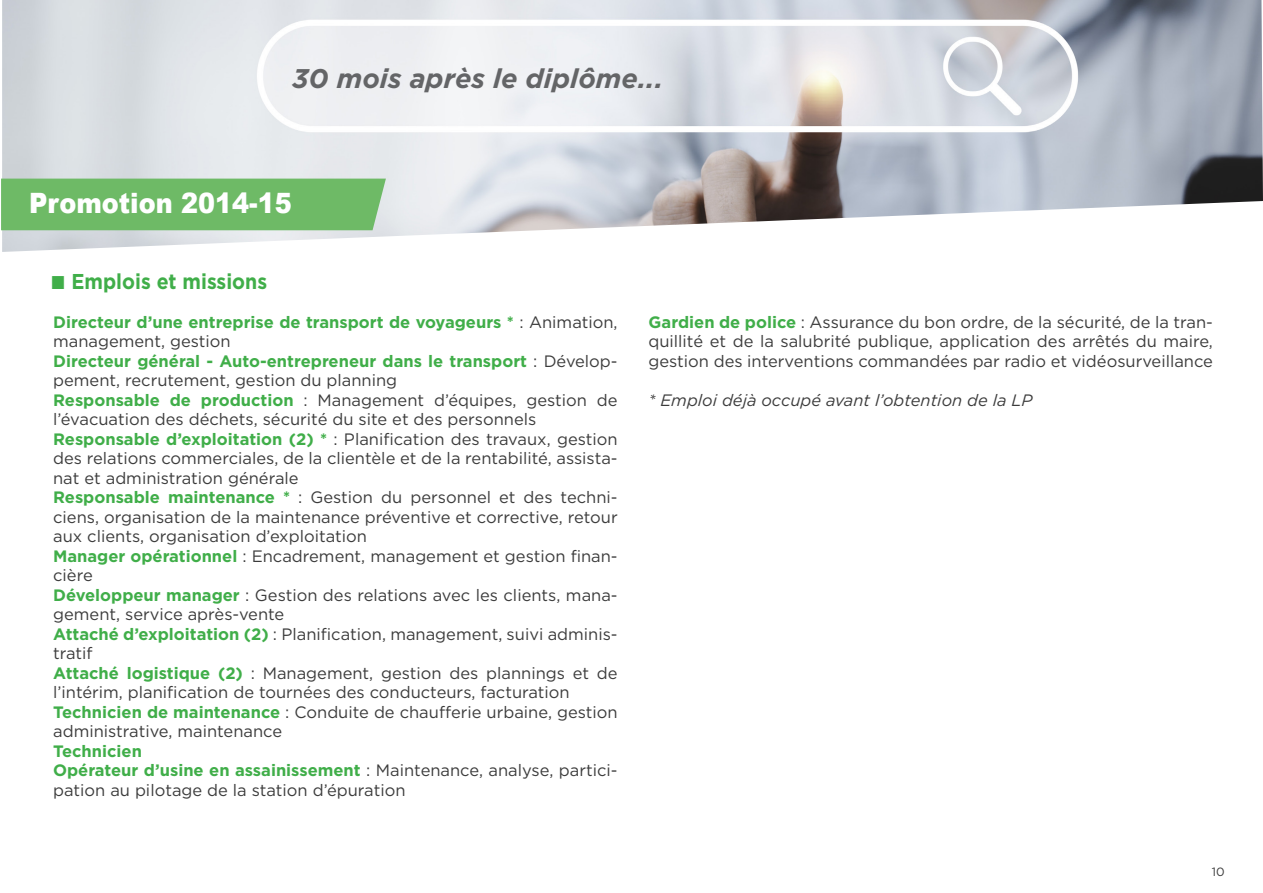
<style>
.page{position:relative;width:1263px;height:893px;background:#fff}
.page>*{position:absolute;margin:0;border:0;box-sizing:border-box;transform-origin:0 0}
.t1{font:900 28.05px "Arial";color:#fff;scale:.91 1}
.TITRE_ORANGE{font:italic 700 27px "Gotham";color:#646567}
.t2{font:700 21.45px "Gotham";color:#40ae49;scale:.91 1}
.EMPLOIS{font:16.5px/19.5px "Gotham";color:#3c3c3c}
.EMPLOIS-2{font:700 16.5px/19.5px "Gotham";color:#40ae49}
.EMPLOIS-3{font:italic 16.5px "Gotham";color:#3c3c3c}
.t3{font:12px "Gotham";color:#3c3c3c}
.s1{font-family:"Arial";font-weight:900;font-size:28.05px}
.s2{font-weight:400;color:#3c3c3c}
.s3{font-weight:700;color:#40ae49}
</style>
<div class="page">
<img style="left:2px;top:0;width:1261px;height:252px">
<div style="left:1px;top:179px;width:385px;height:51px;background:#6eba66"></div>
<p class="TITRE_ORANGE" style="left:293px;top:60px;width:372px">30 mois après le diplôme...</p>
<p class="t1" style="left:29px;top:183px;width:290px">Promotion 2014-15</p>
<p class="t2" style="left:50px;top:268px;width:240px"><span class="s1">■</span> Emplois et missions</p>
<p class="EMPLOIS-2" style="left:53px;top:312px;width:566px">Directeur d’une entreprise de transport de voyageurs * <span class="s2">: Animation, management, gestion</span></p>
<p class="EMPLOIS-2" style="left:53px;top:351px;width:566px">Directeur général - Auto-entrepreneur dans le transport <span class="s2">: Dévelop&shy;pement, recrutement, gestion du planning</span></p>
<p class="EMPLOIS" style="left:53px;top:390px;width:566px"><span class="s3">Responsable de production</span> : Management d’équipes, gestion de l’évacuation des déchets, sécurité du site et des personnels</p>
<p class="EMPLOIS" style="left:53px;top:429px;width:566px;text-align:justify"><span class="s3">Responsable d’exploitation (2) *</span> : Planification des travaux, gestion des relations commerciales, de la clientèle et de la rentabilité, assista&shy;nat et administration générale</p>
<p class="EMPLOIS" style="left:53px;top:487px;width:566px;text-align:justify"><span class="s3">Responsable maintenance *</span> : Gestion du personnel et des techni&shy;ciens, organisation de la maintenance préventive et corrective, retour aux clients, organisation d’exploitation</p>
<p class="EMPLOIS" style="left:53px;top:546px;width:566px"><span class="s3">Manager opérationnel</span> : Encadrement, management et gestion finan&shy;cière</p>
<p class="EMPLOIS" style="left:53px;top:585px;width:566px"><span class="s3">Développeur manager</span> : Gestion des relations avec les clients, mana&shy;gement, service après-vente</p>
<p class="EMPLOIS" style="left:53px;top:624px;width:566px"><span class="s3">Attaché d’exploitation (2)</span> : Planification, management, suivi adminis&shy;tratif</p>
<p class="EMPLOIS" style="left:53px;top:663px;width:566px"><span class="s3">Attaché logistique (2)</span> : Management, gestion des plannings et de l’intérim, planification de tournées des conducteurs, facturation</p>
<p class="EMPLOIS" style="left:53px;top:702px;width:566px"><span class="s3">Technicien de maintenance</span> : Conduite de chaufferie urbaine, gestion administrative, maintenance</p>
<p class="EMPLOIS-2" style="left:53px;top:741px;width:90px">Technicien</p>
<p class="EMPLOIS" style="left:53px;top:760px;width:566px"><span class="s3">Opérateur d’usine en assainissement</span> : Maintenance, analyse, partici&shy;pation au pilotage de la station d’épuration</p>
<p class="EMPLOIS" style="left:648px;top:312px;width:566px;text-align:justify"><span class="s3">Gardien de police</span> : Assurance du bon ordre, de la sécurité, de la tran&shy;quillité et de la salubrité publique, application des arrêtés du maire, gestion des interventions commandées par radio et vidéosurveillance</p>
<p class="EMPLOIS-3" style="left:648px;top:389px;width:386px">* Emploi déjà occupé avant l’obtention de la LP</p>
<p class="t3" style="left:1212px;top:864px;width:14px">10</p>
</div>
